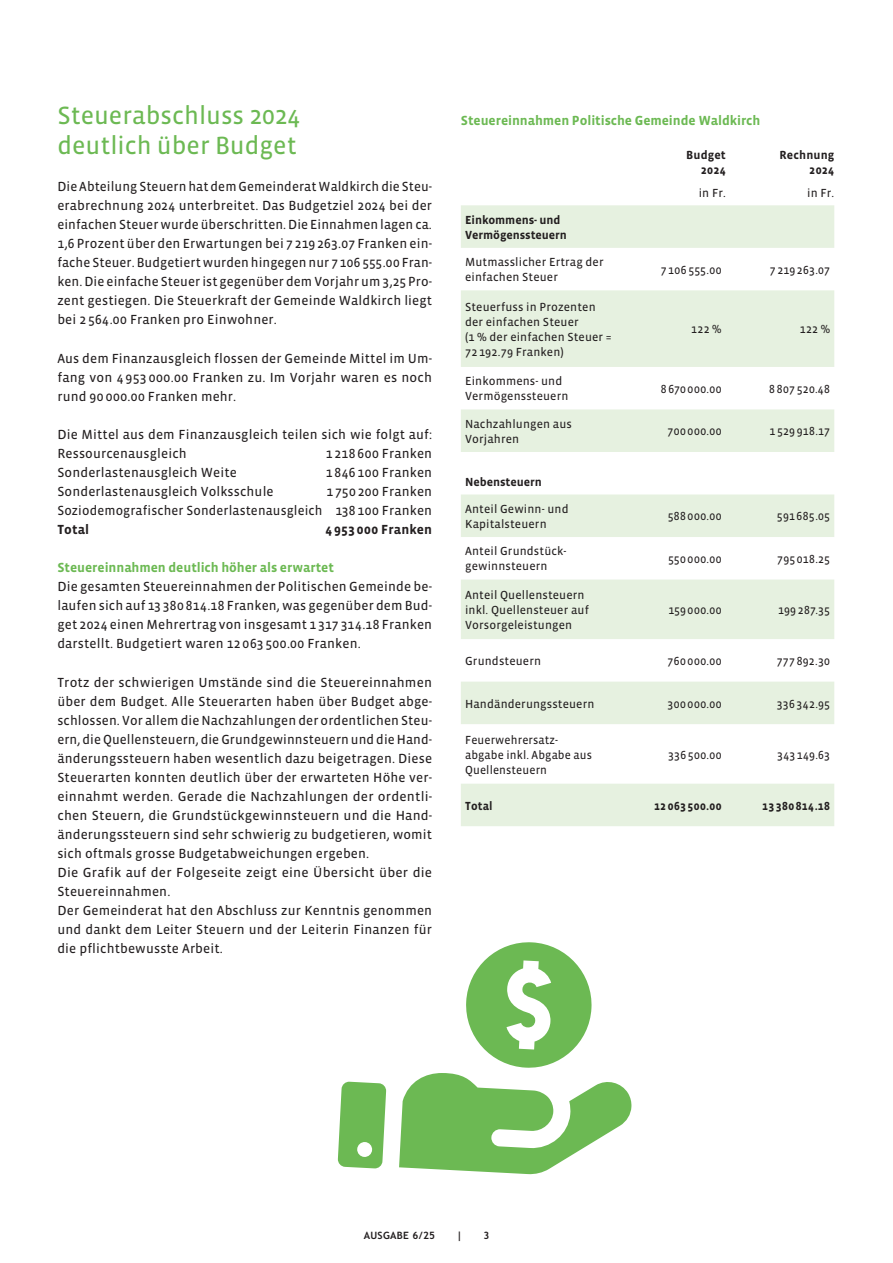
<style>
.page{position:relative;width:893px;height:1263px;background:#fff}
.page>*{position:absolute;margin:0;border:0;box-sizing:border-box;transform-origin:0 0}
.t1{font:25.5px/30px "Vista Sans Reg";color:#6cb953}
.t2{font:13.5px/19px "Vista Sans Reg";letter-spacing:.01em;color:#231f20;text-align:justify}
.t3{font:700 13.5px "Vista Sans";letter-spacing:-.005em;color:#6cb953}
.t4{font:700 13.5px "Vista Sans";letter-spacing:.01em;color:#231f20}
.t5{font:12px/15px "Vista Sans Reg";letter-spacing:.01em;color:#231f20}
.t6{font:12px "Vista Sans Reg";letter-spacing:.05em;color:#231f20}
.t7{font:700 12px/15px "Vista Sans";letter-spacing:.01em;color:#231f20;text-align:right}
.t8{font:700 12px "Vista Sans";letter-spacing:.045em;color:#231f20}
.t9{font:700 12px "Vista Sans";letter-spacing:.04em;color:#231f20}
.t10{font:700 10.2px "Trebuchet MS";letter-spacing:.03em;color:#231f20}
</style>
<div class="page">
<svg style="left:399px;top:942px;width:233px;height:232px"></svg>
<svg style="left:338px;top:1081px;width:48px;height:87px;background:#81c36b"></svg>
<div style="left:461px;top:205px;width:373px;height:43px;background:#e6f1e0"></div>
<svg style="left:461px;top:290px;width:373px;height:536px;fill:#e6f1e0"></svg>
<svg style="left:461px;top:494px;width:373px;height:230px;fill:#e6f1e0"></svg>
<h1 class="t1" style="left:57px;top:101px;width:244px">Steuerabschluss 2024 deutlich über Budget</h1>
<p class="t2" style="left:57px;top:177px;width:376px">Die Abteilung Steuern hat dem Gemeinderat Waldkirch die Steu&shy;erabrechnung 2024 unterbreitet. Das Budgetziel 2024 bei der einfachen Steuer wurde überschritten. Die Einnahmen lagen ca.<br>1,6 Prozent über den Erwartungen bei 7 219 263.07 Franken ein&shy;fache Steuer. Budgetiert wurden hingegen nur 7 106 555.00 Fran&shy;ken. Die einfache Steuer ist gegenüber dem Vorjahr um 3,25 Pro&shy;zent gestiegen. Die Steuerkraft der Gemeinde Waldkirch liegt bei 2 564.00 Franken pro Einwohner.</p>
<p class="t2" style="left:57px;top:349px;width:376px">Aus dem Finanzausgleich flossen der Gemeinde Mittel im Um&shy;fang von 4 953 000.00 Franken zu. Im Vorjahr waren es noch rund 90 000.00 Franken mehr.</p>
<p class="t2" style="left:57px;top:425px;width:376px">Die Mittel aus dem Finanzausgleich teilen sich wie folgt auf:<br>Ressourcenausgleich</p>
<p class="t2" style="left:326px;top:444px;width:108px">1 218 600 Franken</p>
<p class="t2" style="left:57px;top:463px;width:181px">Sonderlastenausgleich Weite</p>
<p class="t2" style="left:326px;top:463px;width:108px">1 846 100 Franken</p>
<p class="t2" style="left:57px;top:482px;width:218px">Sonderlastenausgleich Volksschule</p>
<p class="t2" style="left:57px;top:482px;width:376px;text-align:right">1 750 200 Franken<br>Soziodemografischer Sonderlastenausgleich 138 100 Franken</p>
<p class="t4" style="left:57px;top:523px;width:33px">Total</p>
<p class="t4" style="left:325px;top:523px;width:108px">4 953 000 Franken</p>
<p class="t3" style="left:57px;top:561px;width:278px">Steuereinnahmen deutlich höher als erwartet</p>
<p class="t2" style="left:57px;top:577px;width:376px">Die gesamten Steuereinnahmen der Politischen Gemeinde be&shy;laufen sich auf 13 380 814.18 Franken, was gegenüber dem Bud&shy;get 2024 einen Mehrertrag von insgesamt 1 317 314.18 Franken darstellt. Budgetiert waren 12 063 500.00 Franken.</p>
<p class="t2" style="left:57px;top:673px;width:376px;text-align:left">Trotz der schwierigen Umstände sind die Steuereinnahmen über dem Budget. Alle Steuerarten haben über Budget abge&shy;schlossen. Vor allem die Nachzahlungen der ordentlichen Steu&shy;ern, die Quellensteuern, die Grundgewinnsteuern und die Hand&shy;änderungssteuern haben wesentlich dazu beigetragen. Diese Steuerarten konnten deutlich über der erwarteten Höhe ver&shy;einnahmt werden. Gerade die Nachzahlungen der ordentli&shy;chen Steuern, die Grundstückgewinnsteuern und die Hand&shy;änderungssteuern sind sehr schwierig zu budgetieren, womit sich oftmals grosse Budgetabweichungen ergeben.<br>Die Grafik auf der Folgeseite zeigt eine Übersicht über die Steuereinnahmen.<br>Der Gemeinderat hat den Abschluss zur Kenntnis genommen und dankt dem Leiter Steuern und der Leiterin Finanzen für die pflichtbewusste Arbeit.</p>
<p class="t3" style="left:461px;top:113px;width:301px">Steuereinnahmen Politische Gemeinde Waldkirch</p>
<p class="t7" style="left:686px;top:148px;width:41px">Budget<br>2024</p>
<p class="t5" style="left:699px;top:186px;width:29px">in Fr.</p>
<p class="t7" style="left:779px;top:148px;width:56px">Rechnung<br>2024</p>
<p class="t5" style="left:807px;top:186px;width:29px">in Fr.</p>
<p class="t7" style="left:465px;top:212px;width:103px;text-align:left">Einkommens- und<br>Vermögenssteuern</p>
<p class="t5" style="left:465px;top:255px;width:140px">Mutmasslicher Ertrag der einfachen Steuer</p>
<p class="t6" style="left:661px;top:264px;width:62px">7106555.00</p>
<p class="t5" style="left:770px;top:263px;width:62px">7 219 263.07</p>
<p class="t5" style="left:465px;top:300px;width:148px">Steuerfuss in Prozenten der einfachen Steuer<br>(1 % der einfachen Steuer =<br>72 192.79 Franken)</p>
<p class="t5" style="left:691px;top:322px;width:32px">122 %</p>
<p class="t5" style="left:800px;top:322px;width:32px">122 %</p>
<p class="t5" style="left:465px;top:374px;width:105px">Einkommens- und<br>Vermögenssteuern</p>
<p class="t6" style="left:661px;top:383px;width:62px">8670000.00</p>
<p class="t5" style="left:769px;top:382px;width:62px">8 807 520.48</p>
<p class="t5" style="left:465px;top:417px;width:108px">Nachzahlungen aus<br>Vorjahren</p>
<p class="t6" style="left:668px;top:425px;width:56px">700000.00</p>
<p class="t5" style="left:770px;top:424px;width:62px">1 529 918.17</p>
<p class="t7" style="left:465px;top:475px;width:78px">Nebensteuern</p>
<p class="t5" style="left:465px;top:502px;width:105px">Anteil Gewinn- und<br>Kapitalsteuern</p>
<p class="t6" style="left:668px;top:510px;width:55px">588000.00</p>
<p class="t5" style="left:777px;top:509px;width:55px">591 685.05</p>
<p class="t5" style="left:465px;top:544px;width:102px">Anteil Grundstück&shy;gewinnsteuern</p>
<p class="t6" style="left:668px;top:553px;width:55px">550000.00</p>
<p class="t5" style="left:777px;top:552px;width:54px">795 018.25</p>
<p class="t5" style="left:465px;top:588px;width:125px">Anteil Quellensteuern inkl. Quellensteuer auf<br>Vorsorgeleistungen</p>
<p class="t6" style="left:668px;top:604px;width:55px">159000.00</p>
<p class="t5" style="left:778px;top:603px;width:53px">199 287.35</p>
<p class="t5" style="left:465px;top:654px;width:77px">Grundsteuern</p>
<p class="t6" style="left:668px;top:655px;width:56px">760000.00</p>
<p class="t5" style="left:777px;top:654px;width:55px">777 892.30</p>
<p class="t5" style="left:465px;top:696px;width:131px">Handänderungssteuern</p>
<p class="t6" style="left:667px;top:697px;width:56px">300000.00</p>
<p class="t5" style="left:777px;top:696px;width:55px">336 342.95</p>
<p class="t5" style="left:465px;top:732px;width:128px">Feuerwehrersatz&shy;abgabe inkl. Abgabe aus<br>Quellensteuern</p>
<p class="t5" style="left:668px;top:747px;width:55px">336 500.00</p>
<p class="t5" style="left:777px;top:747px;width:54px">343 149.63</p>
<p class="t7" style="left:465px;top:798px;width:29px">Total</p>
<p class="t8" style="left:654px;top:799px;width:69px">12063500.00</p>
<p class="t9" style="left:762px;top:799px;width:69px">13380814.18</p>
<p class="t10" style="left:364px;top:1229px;width:73px">AUSGABE 6/25</p>
<p class="t10" style="left:456px;top:1229px;width:7px">|</p>
<p class="t10" style="left:483px;top:1229px;width:7px">3</p>
</div>
